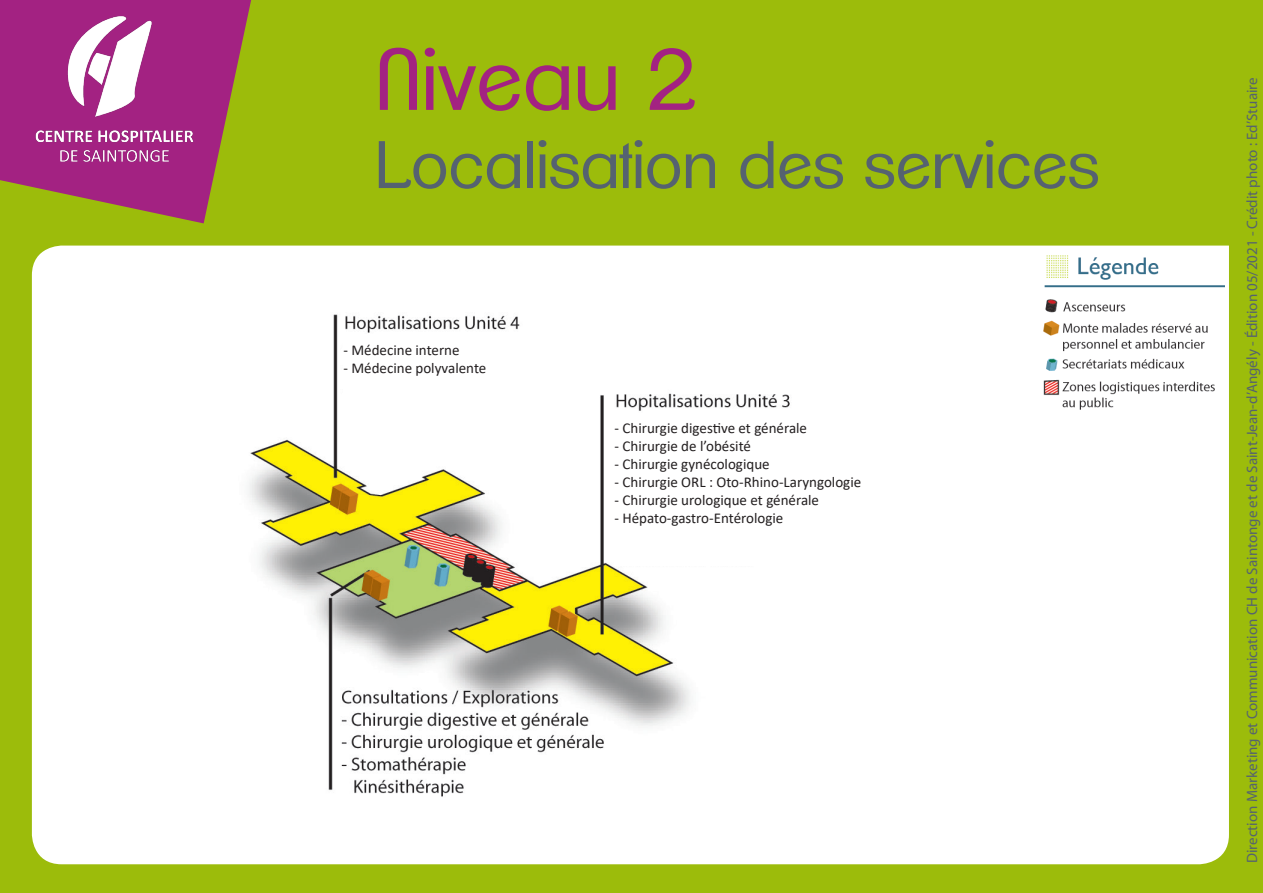
<style>
.page{position:relative;width:1263px;height:893px;background:#9cbc0b}
.page>*{position:absolute;margin:0;border:0;box-sizing:border-box;transform-origin:0 0}
.t1{font:84.45px "Clemente P Dag";color:#a32282}
.t2{font:65.1px "Clemente P Dag";color:#556270}
.t3{font:15px "Calibri";color:#231f20}
.t4{font:15px "Myriad Pro";color:#556270}
</style>
<div class="page">
<div style="left:32px;top:246px;width:1197px;height:618px;background:#fff"></div>
<img style="left:199px;top:271px;width:740px;height:572px">
<div style="left:771px;top:578px;width:227px;height:149px;background:#fff"></div>
<img style="left:1035px;top:250px;width:189px;height:163px">
<div style="left:293px;top:264px;width:503px;height:32px;background:#fff"></div>
<svg style="left:0;top:0;width:251px;height:223px;fill:#a32282"></svg>
<img style="left:32px;top:13px;width:166px;height:152px">
<div style="left:614px;top:413px;width:280px;height:152px;background:#fff"></div>
<div style="left:343px;top:334px;width:244px;height:73px;background:#fff"></div>
<div style="left:558px;top:331px;width:227px;height:53px;background:#fff"></div>
<p class="t1" style="left:375px;top:31px;width:325px">Niveau 2</p>
<p class="t2" style="left:375px;top:127px;width:726px">Localisation des services</p>
<p class="t3" style="left:343px;top:339px;width:118px">- Médecine interne</p>
<p class="t3" style="left:343px;top:357px;width:144px">- Médecine polyvalente</p>
<p class="t3" style="left:614px;top:418px;width:194px">- Chirurgie digestive et générale</p>
<p class="t3" style="left:614px;top:436px;width:138px">- Chirurgie de l’obésité</p>
<p class="t3" style="left:614px;top:454px;width:157px">- Chirurgie gynécologique</p>
<p class="t3" style="left:614px;top:472px;width:248px">- Chirurgie ORL : Oto-Rhino-Laryngologie</p>
<p class="t3" style="left:614px;top:490px;width:206px">- Chirurgie urologique et générale</p>
<p class="t3" style="left:614px;top:508px;width:170px">- Hépato-gastro-Entérologie</p>
<p class="t4" style="left:1243px;top:863px;width:787px;rotate:-90deg">Direction Marketing et Communication CH de Saintonge et de Saint-Jean-d’Angély - Édition 05/2021 - Crédit photo : Ed’Stuaire</p>
</div>
